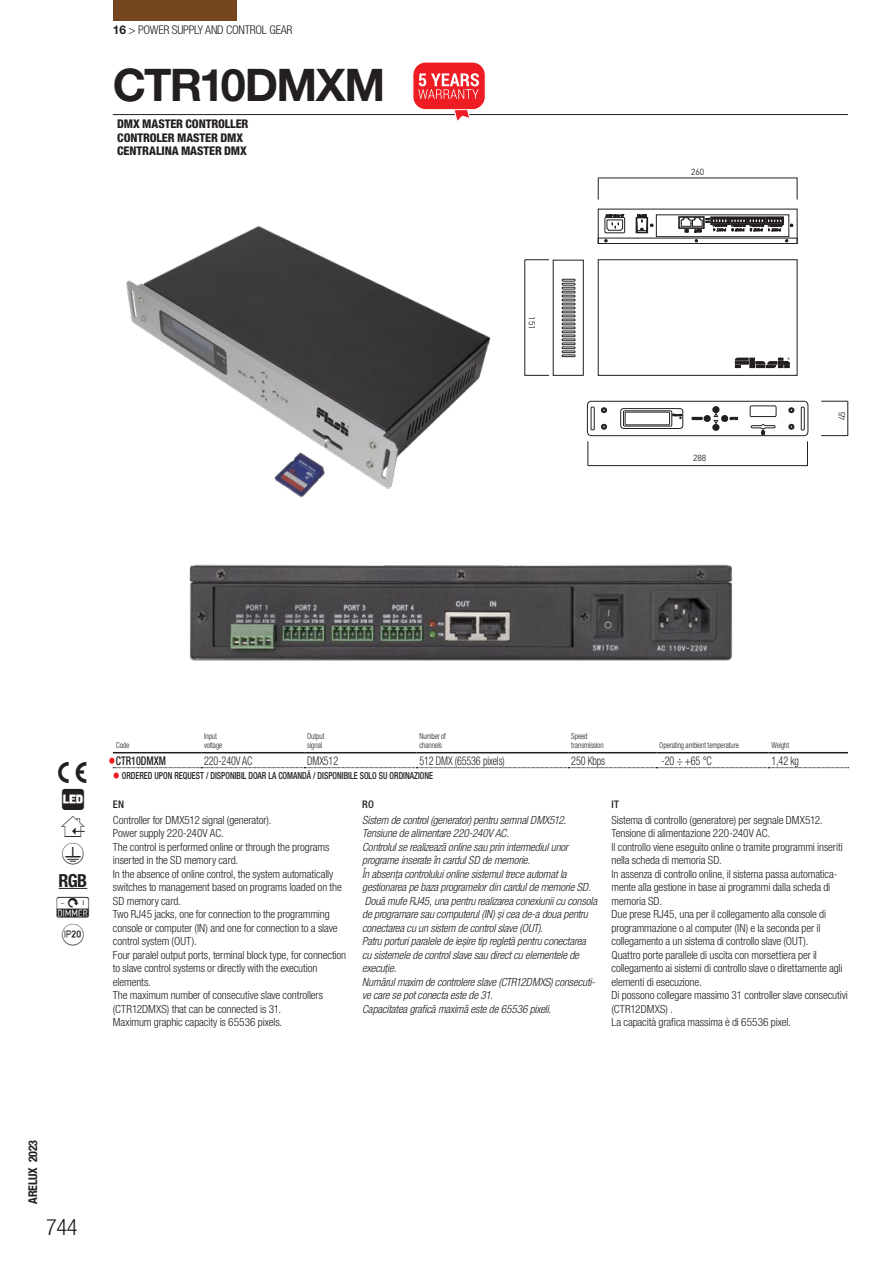
<style>
.page{position:relative;width:893px;height:1263px;background:#fff}
.page>*{position:absolute;margin:0;border:0;box-sizing:border-box;transform-origin:0 0}
.t1{font:700 45px "Helvetica Neue LT Pro";letter-spacing:-.04em;color:#231f20}
.t2{font:300 condensed 22.5px "Helvetica Neue LT Pro";color:#231f20}
.t3{font:700 condensed 18px "Helvetica Neue LT Pro";color:#231f20}
.t4{font:300 condensed 12px "Helvetica Neue LT Pro";letter-spacing:-.01em;color:#231f20;scale:.84 1}
.t5{font:800 condensed 12px/13.5px "Helvetica Neue LT Pro";letter-spacing:-.005em;color:#231f20}
.t6{font:300 condensed 12px "Helvetica Neue LT Pro";letter-spacing:-.01em;color:#231f20}
.t7{font:700 condensed 12px "Helvetica Neue";letter-spacing:-.02em;color:#231f20}
.t8{font:500 condensed 12px "Helvetica Neue LT Pro";color:#231f20;scale:.84 1}
.t9{font:300 condensed 11.25px/13.5px "Helvetica Neue LT Pro";letter-spacing:-.01em;color:#231f20}
.t10{font:italic 300 condensed 11.25px/13.5px "Helvetica Neue LT Pro";letter-spacing:-.015em;color:#231f20}
.t11{font:500 condensed 10.5px "Helvetica Neue LT Pro";color:#231f20}
.t12{font:500 condensed 9.75px "Helvetica Neue LT Pro";color:#231f20;scale:.85 1}
.t13{font:300 9px "PF Din Text Pro";color:#231f20}
.t14{font:300 condensed 8.25px/9px "Helvetica Neue LT Pro";letter-spacing:-.01em;color:#231f20;scale:.9 1}
.s1{font-weight:700;font-stretch:normal}
.s2{font-family:"PF Din Text Pro";font-weight:400;font-style:italic;font-stretch:normal;color:#ee1d23}
</style>
<div class="page">
<div style="left:113px;top:0;width:124px;height:20px;background:#75461d"></div>
<svg style="left:59px;top:888px;width:28px;height:1px"></svg>
<img style="left:126px;top:225px;width:364px;height:272px">
<img style="left:189px;top:564px;width:544px;height:97px">
<hr style="left:113px;top:114px;width:735px;height:1px;background:#231f20">
<svg style="left:109px;top:757px;width:740px;height:11px"></svg>
<hr style="left:113px;top:752px;width:88px;height:1px;background:#231f20">
<hr style="left:201px;top:752px;width:103px;height:1px;background:#231f20">
<hr style="left:304px;top:752px;width:112px;height:1px;background:#231f20">
<hr style="left:416px;top:752px;width:152px;height:1px;background:#231f20">
<hr style="left:568px;top:752px;width:88px;height:1px;background:#231f20">
<hr style="left:656px;top:752px;width:113px;height:1px;background:#231f20">
<hr style="left:769px;top:752px;width:79px;height:1px;background:#231f20">
<div style="left:413px;top:62px;width:72px;height:48px;background:#ee1d23;border-radius:13px"></div>
<div style="left:413px;top:62px;width:73px;height:48px;border:1px solid #fff;border-radius:13px"></div>
<svg style="left:418px;top:73px;width:61px;height:48px"></svg>
<div style="left:598px;top:259px;width:199px;height:117px;border:1px solid #231f20"></div>
<svg style="left:524px;top:259px;width:25px;height:117px"></svg>
<svg style="left:598px;top:178px;width:199px;height:22px"></svg>
<svg style="left:821px;top:401px;width:27px;height:35px"></svg>
<svg style="left:587px;top:400px;width:221px;height:66px"></svg>
<div style="left:656px;top:215px;width:133px;height:22px;border:1px solid #231f20"></div>
<div style="left:598px;top:238px;width:199px;height:6px;border:1px solid #231f20"></div>
<svg style="left:790px;top:223px;width:3px;height:4px"></svg>
<svg style="left:785px;top:239px;width:4px;height:4px"></svg>
<svg style="left:694px;top:239px;width:4px;height:4px"></svg>
<svg style="left:604px;top:214px;width:21px;height:28px"></svg>
<svg style="left:635px;top:214px;width:19px;height:20px"></svg>
<div style="left:678px;top:216px;width:26px;height:13px;border:1px solid #231f20"></div>
<div style="left:679px;top:217px;width:25px;height:11px;border:1px solid #231f20"></div>
<div style="left:766px;top:217px;width:18px;height:8px;border:1px solid #231f20"></div>
<svg style="left:681px;top:217px;width:102px;height:16px"></svg>
<div style="left:553px;top:260px;width:31px;height:116px;border:1px solid #231f20"></div>
<svg style="left:561px;top:278px;width:15px;height:79px"></svg>
<svg style="left:735px;top:358px;width:55px;height:10px"></svg>
<p class="t6" style="left:113px;top:23px;width:181px"><span class="s1">16</span> &gt; POWER SUPPLY AND CONTROL GEAR</p>
<h1 class="t1" style="left:113px;top:57px;width:274px">CTR10DMXM</h1>
<p class="t5" style="left:117px;top:117px;width:133px">DMX MASTER CONTROLLER<br>CONTROLER MASTER DMX<br>CENTRALINA MASTER DMX</p>
<p class="t13" style="left:537px;top:316px;width:15px;rotate:90deg">151</p>
<p class="t13" style="left:691px;top:167px;width:15px">260</p>
<p class="t13" style="left:693px;top:452px;width:15px">288</p>
<p class="t13" style="left:837px;top:420px;width:10px;rotate:-90deg">45</p>
<h3 class="t3" style="left:59px;top:869px;width:30px">RGB</h3>
<p class="t14" style="left:116px;top:741px;width:16px">Code</p>
<p class="t14" style="left:204px;top:732px;width:22px">Input voltage</p>
<p class="t14" style="left:307px;top:732px;width:21px">Output signal</p>
<p class="t14" style="left:419px;top:732px;width:31px">Number of channels</p>
<p class="t14" style="left:571px;top:732px;width:37px">Speed transmission</p>
<p class="t14" style="left:659px;top:741px;width:90px">Operating ambient temperature</p>
<p class="t14" style="left:772px;top:741px;width:21px">Weight</p>
<p class="t8" style="left:116px;top:753px;width:61px">CTR10DMXM</p>
<p class="t4" style="left:204px;top:754px;width:59px">220-240V AC</p>
<p class="t4" style="left:307px;top:754px;width:38px">DMX512</p>
<p class="t4" style="left:419px;top:754px;width:103px">512 DMX (65536 pixels)</p>
<p class="t4" style="left:571px;top:754px;width:42px">250 Kbps</p>
<p class="t4" style="left:662px;top:754px;width:61px">-20 ÷ +65 °C</p>
<p class="t4" style="left:772px;top:754px;width:34px">1,42 kg</p>
<p class="t12" style="left:113px;top:770px;width:378px"><span class="s2">●</span> ORDERED UPON REQUEST / DISPONIBIL DOAR LA COMANDĂ / DISPONIBILE SOLO SU ORDINAZIONE</p>
<p class="t11" style="left:113px;top:798px;width:13px">EN</p>
<p class="t9" style="left:113px;top:813px;width:235px">Controller for DMX512 signal (generator).<br>Power supply 220-240V AC.<br>The control is performed online or through the programs inserted in the SD memory card.<br>In the absence of online control, the system automatically switches to management based on programs loaded on the SD memory card.<br>Two RJ45 jacks, one for connection to the programming console or computer (IN) and one for connection to a slave control system (OUT).<br>Four paralel output ports, terminal block type, for connection to slave control systems or directly with the execution elements.<br>The maximum number of consecutive slave controllers (CTR12DMXS) that can be connected is 31.<br>Maximum graphic capacity is 65536 pixels.</p>
<p class="t11" style="left:362px;top:798px;width:13px">RO</p>
<p class="t10" style="left:362px;top:813px;width:236px">Sistem de control (generator) pentru semnal DMX512.<br>Tensiune de alimentare 220-240V AC.<br>Controlul se realizează online sau prin intermediul unor programe inserate în cardul SD de memorie.<br>În absența controlului online sistemul trece automat la gestionarea pe baza programelor din cardul de memorie SD.<br>Două mufe RJ45, una pentru realizarea conexiunii cu consola de programare sau computerul (IN) și cea de-a doua pentru conectarea cu un sistem de control slave (OUT).<br>Patru porturi paralele de ieșire tip regletă pentru conectarea cu sistemele de control slave sau direct cu elementele de execuție.<br>Numărul maxim de controlere slave (CTR12DMXS) consecuti&shy;ve care se pot conecta este de 31.<br>Capacitatea grafică maximă este de 65536 pixeli.</p>
<p class="t11" style="left:611px;top:798px;width:9px">IT</p>
<p class="t9" style="left:611px;top:813px;width:238px">Sistema di controllo (generatore) per segnale DMX512.<br>Tensione di alimentazione 220-240V AC.<br>Il controllo viene eseguito online o tramite programmi inseriti nella scheda di memoria SD.<br>In assenza di controllo online, il sistema passa automatica&shy;mente alla gestione in base ai programmi dalla scheda di memoria SD.<br>Due prese RJ45, una per il collegamento alla console di programmazione o al computer (IN) e la seconda per il collegamento a un sistema di controllo slave (OUT).<br>Quattro porte parallele di uscita con morsettiera per il collegamento ai sistemi di controllo slave o direttamente agli elementi di esecuzione.<br>Di possono collegare massimo 31 controller slave consecutivi (CTR12DMXS) .<br>La capacità grafica massima è di 65536 pixel.</p>
<p class="t7" style="left:23px;top:1204px;width:65px;rotate:-90deg">ARELUX 2023</p>
<h2 class="t2" style="left:46px;top:1214px;width:33px">744</h2>
</div>
